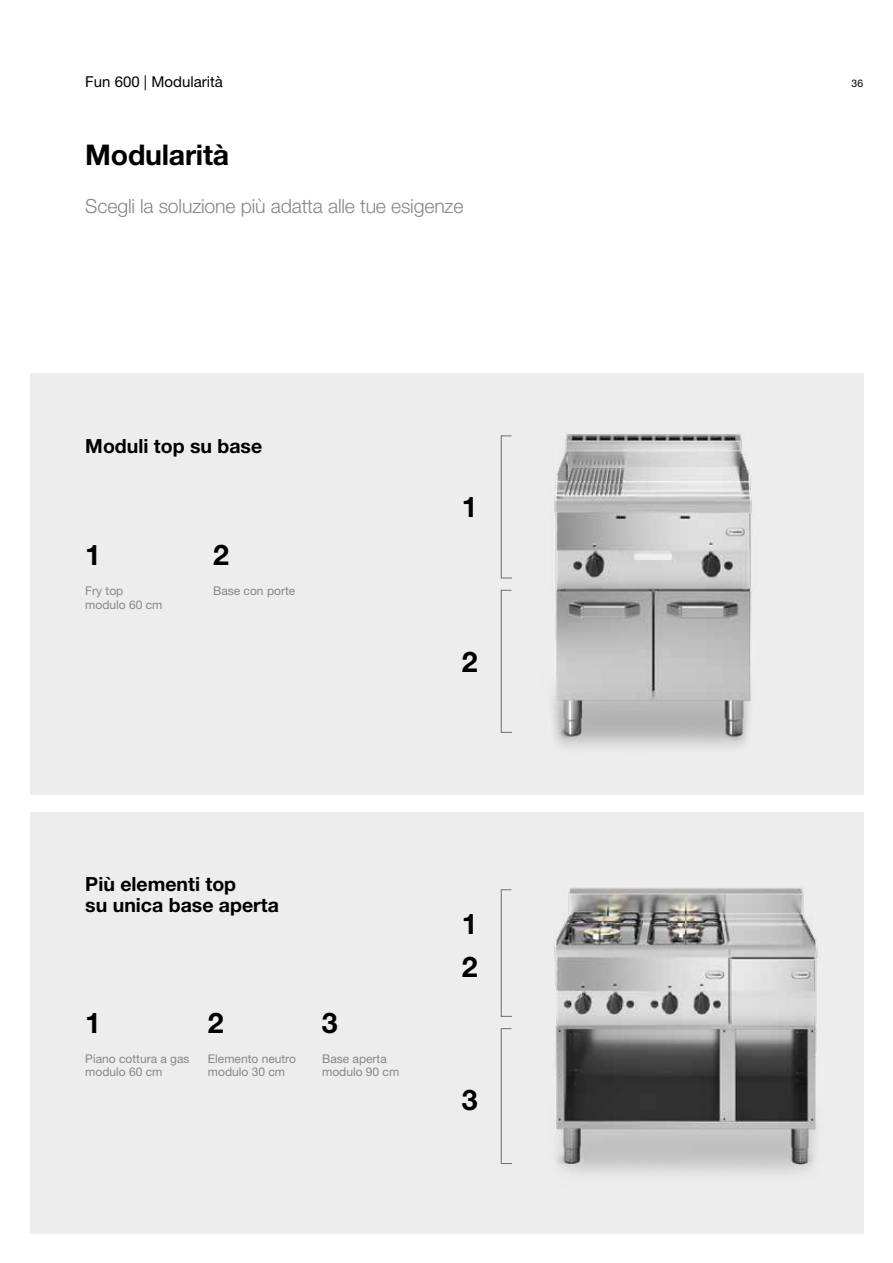
<style>
.page{position:relative;width:893px;height:1263px;background:#fff}
.page>*{position:absolute;margin:0;border:0;box-sizing:border-box;transform-origin:0 0}
.t1{font:700 28.5px/43.5px "Helvetica Neue LT Std";letter-spacing:-.01em;color:#000}
.t2{font:700 19.5px/21px "Helvetica Neue LT Std";color:#000}
.t3{font:300 19.5px "Helvetica Neue LT Std";letter-spacing:-.01em;color:#878787}
.t4{font:15px "Helvetica Neue LT Std";color:#000}
.t5{font:12px/13.5px "Helvetica Neue LT Std";color:#878787}
.t6{font:10.5px "Helvetica Neue LT Std";color:#000}
</style>
<div class="page">
<div style="left:30px;top:374px;width:833px;height:421px;background:#ededed"></div>
<div style="left:30px;top:812px;width:833px;height:421px;background:#ededed"></div>
<img style="left:553px;top:434px;width:199px;height:313px">
<img style="left:554px;top:888px;width:264px;height:285px">
<svg style="left:500px;top:589px;width:12px;height:144px"></svg>
<svg style="left:500px;top:435px;width:12px;height:144px"></svg>
<svg style="left:500px;top:1028px;width:12px;height:136px"></svg>
<svg style="left:500px;top:889px;width:12px;height:128px"></svg>
<p class="t4" style="left:85px;top:73px;width:139px">Fun 600 | Modularità</p>
<h1 class="t1" style="left:85px;top:132px;width:145px">Modularità</h1>
<h2 class="t3" style="left:85px;top:194px;width:380px">Scegli la soluzione più adatta alle tue esigenze</h2>
<h2 class="t2" style="left:85px;top:435px;width:178px">Moduli top su base</h2>
<h1 class="t1" style="left:85px;top:533px;width:17px">1</h1>
<p class="t5" style="left:85px;top:584px;width:79px">Fry top modulo 60 cm</p>
<h1 class="t1" style="left:213px;top:533px;width:17px">2</h1>
<p class="t5" style="left:213px;top:584px;width:84px">Base con porte</p>
<h1 class="t1" style="left:462px;top:485px;width:17px">1</h1>
<h1 class="t1" style="left:462px;top:639px;width:17px">2</h1>
<h2 class="t2" style="left:85px;top:873px;width:195px">Più elementi top<br>su unica base aperta</h2>
<h1 class="t1" style="left:85px;top:1000px;width:17px">1</h1>
<h1 class="t1" style="left:208px;top:1000px;width:17px">2</h1>
<h1 class="t1" style="left:322px;top:1000px;width:17px">3</h1>
<p class="t5" style="left:85px;top:1051px;width:106px">Piano cottura a gas modulo 60 cm</p>
<p class="t5" style="left:208px;top:1051px;width:90px">Elemento neutro modulo 30 cm</p>
<p class="t5" style="left:322px;top:1051px;width:79px">Base aperta modulo 90 cm</p>
<h1 class="t1" style="left:462px;top:901px;width:17px">1<br>2</h1>
<h1 class="t1" style="left:462px;top:1077px;width:17px">3</h1>
<p class="t6" style="left:851px;top:77px;width:13px">36</p>
</div>
